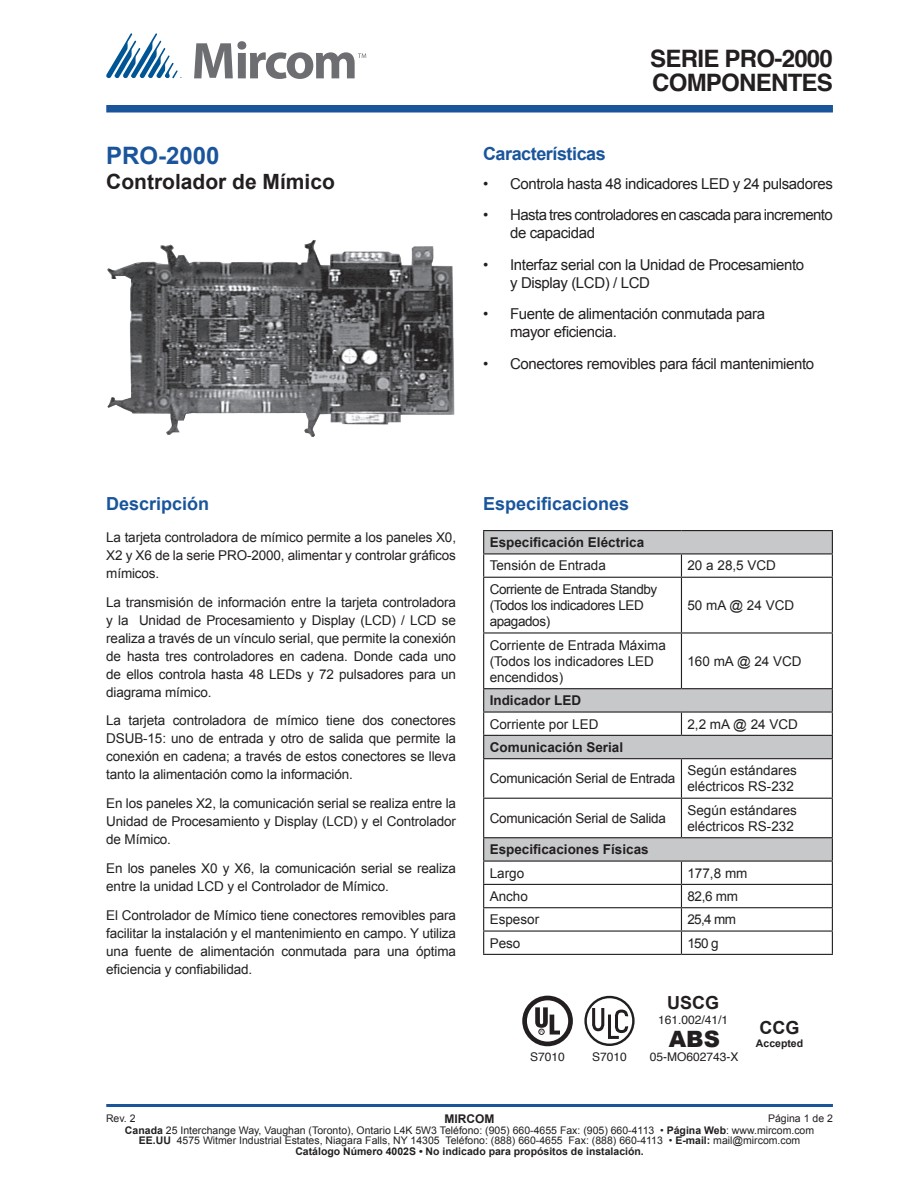
<style>
.page{position:relative;width:918px;height:1188px;background:#fff}
.page>*{position:absolute;margin:0;border:0;box-sizing:border-box;transform-origin:0 0}
.t1{font:700 24px "Helvetica";letter-spacing:-.03em;color:#231f20}
.t2{font:700 24px "Arial";color:#1a559c}
.t3{font:900 22.5px "Arial";color:#231f20}
.t4{font:700 21px "Arial";color:#231f20}
.heading_1{font:700 18px "Arial";color:#1a559c}
.heading_1-2{font:700 18px "Arial";letter-spacing:-.025em;color:#1a559c}
.t5{font:700 18px "Arial";color:#231f20}
.t6{font:15px/18px "Arial";letter-spacing:-.025em;color:#231f20}
.t7{font:13.5px/18px "Arial";letter-spacing:-.01em;color:#231f20;text-align:justify}
.t8{font:700 13.5px "Arial";color:#231f20}
.t9{font:13.5px/16.2px "Arial";letter-spacing:-.03em;color:#231f20}
.t10{font:12px "Helvetica";color:#231f20}
.t11{font:700 12px "Arial";color:#231f20}
.t12{font:10.5px/10.5px "Arial";color:#231f20;text-align:center}
.t13{font:700 10.5px "Arial";color:#231f20}
.s1{font-weight:700}
</style>
<div class="page">
<div style="left:106px;top:105px;width:727px;height:7px;background:#1a559c"></div>
<hr style="left:106px;top:1104px;width:727px;height:3px;background:#1a559c">
<svg style="left:194px;top:41px;width:172px;height:38px"></svg>
<svg style="left:106px;top:33px;width:75px;height:46px"></svg>
<img style="left:107px;top:240px;width:348px;height:197px">
<svg style="left:484px;top:531px;width:348px;height:330px"></svg>
<hr style="left:483px;top:530px;width:198px;height:1px;background:#231f20">
<hr style="left:681px;top:530px;width:152px;height:1px;background:#231f20">
<hr style="left:483px;top:553px;width:198px;height:1px;background:#231f20">
<svg style="left:483px;top:531px;width:1px;height:46px"></svg>
<hr style="left:681px;top:553px;width:152px;height:1px;background:#231f20">
<svg style="left:681px;top:554px;width:1px;height:23px"></svg>
<svg style="left:832px;top:531px;width:1px;height:46px"></svg>
<hr style="left:483px;top:577px;width:198px;height:1px;background:#231f20">
<hr style="left:483px;top:578px;width:1px;height:54px;background:#231f20">
<hr style="left:681px;top:577px;width:152px;height:1px;background:#231f20">
<hr style="left:681px;top:578px;width:1px;height:54px;background:#231f20">
<hr style="left:832px;top:578px;width:1px;height:54px;background:#231f20">
<hr style="left:483px;top:632px;width:198px;height:2px;background:#231f20">
<hr style="left:483px;top:634px;width:1px;height:54px;background:#231f20">
<hr style="left:681px;top:632px;width:152px;height:2px;background:#231f20">
<hr style="left:681px;top:634px;width:1px;height:54px;background:#231f20">
<hr style="left:832px;top:634px;width:1px;height:54px;background:#231f20">
<hr style="left:483px;top:688px;width:198px;height:1px;background:#231f20">
<hr style="left:681px;top:688px;width:152px;height:1px;background:#231f20">
<hr style="left:483px;top:711px;width:198px;height:2px;background:#231f20">
<hr style="left:681px;top:711px;width:152px;height:2px;background:#231f20">
<svg style="left:681px;top:713px;width:1px;height:22px"></svg>
<hr style="left:483px;top:735px;width:198px;height:1px;background:#231f20">
<svg style="left:483px;top:689px;width:1px;height:69px"></svg>
<hr style="left:681px;top:735px;width:152px;height:1px;background:#231f20">
<svg style="left:832px;top:689px;width:1px;height:69px"></svg>
<hr style="left:483px;top:758px;width:198px;height:1px;background:#231f20">
<hr style="left:483px;top:759px;width:1px;height:39px;background:#231f20">
<hr style="left:681px;top:758px;width:152px;height:1px;background:#231f20">
<hr style="left:681px;top:759px;width:1px;height:39px;background:#231f20">
<hr style="left:832px;top:759px;width:1px;height:39px;background:#231f20">
<hr style="left:483px;top:798px;width:198px;height:1px;background:#231f20">
<hr style="left:483px;top:799px;width:1px;height:38px;background:#231f20">
<hr style="left:681px;top:798px;width:152px;height:1px;background:#231f20">
<hr style="left:681px;top:799px;width:1px;height:38px;background:#231f20">
<hr style="left:832px;top:799px;width:1px;height:38px;background:#231f20">
<hr style="left:483px;top:837px;width:198px;height:1px;background:#231f20">
<hr style="left:681px;top:837px;width:152px;height:1px;background:#231f20">
<hr style="left:483px;top:861px;width:198px;height:1px;background:#231f20">
<hr style="left:681px;top:861px;width:152px;height:1px;background:#231f20">
<hr style="left:483px;top:884px;width:198px;height:1px;background:#231f20">
<hr style="left:681px;top:884px;width:152px;height:1px;background:#231f20">
<hr style="left:483px;top:907px;width:198px;height:1px;background:#231f20">
<hr style="left:681px;top:907px;width:152px;height:1px;background:#231f20">
<hr style="left:483px;top:930px;width:198px;height:2px;background:#231f20">
<svg style="left:483px;top:838px;width:1px;height:116px"></svg>
<hr style="left:681px;top:930px;width:152px;height:2px;background:#231f20">
<svg style="left:681px;top:862px;width:1px;height:92px"></svg>
<svg style="left:832px;top:838px;width:1px;height:116px"></svg>
<hr style="left:483px;top:954px;width:198px;height:1px;background:#231f20">
<hr style="left:681px;top:954px;width:152px;height:1px;background:#231f20">
<div style="left:584px;top:996px;width:51px;height:50px;border:2px solid #231f20;border-radius:50%"></div>
<svg style="left:591px;top:1005px;width:39px;height:35px"></svg>
<div style="left:522px;top:996px;width:51px;height:50px;background:#231f20;border-radius:50%"></div>
<div style="left:527px;top:1000px;width:41px;height:42px;background:#fff;border-radius:50%"></div>
<svg style="left:535px;top:1007px;width:25px;height:28px"></svg>
<p class="t2" style="left:106px;top:140px;width:115px">PRO-2000</p>
<p class="t4" style="left:106px;top:168px;width:230px">Controlador de Mímico</p>
<p class="t1" style="left:650px;top:39px;width:184px">SERIE PRO-2000</p>
<p class="t1" style="left:652px;top:63px;width:182px">COMPONENTES</p>
<p class="heading_1-2" style="left:483px;top:141px;width:124px">Características</p>
<p class="t6" style="left:483px;top:174px;width:351px">• Controla hasta 48 indicadores LED y 24 pulsadores</p>
<p class="t6" style="left:510px;top:206px;width:324px;text-indent:-27px">• Hasta tres controladores en cascada para incremento de capacidad</p>
<p class="t6" style="left:510px;top:255px;width:296px;text-indent:-27px">• Interfaz serial con la Unidad de Procesamiento y Display (LCD) / LCD</p>
<p class="t6" style="left:510px;top:305px;width:256px;text-indent:-27px">• Fuente de alimentación conmutada para mayor eficiencia.</p>
<p class="t6" style="left:483px;top:354px;width:333px">• Conectores removibles para fácil mantenimiento</p>
<p class="heading_1" style="left:106px;top:492px;width:105px">Descripción</p>
<p class="t7" style="left:106px;top:528px;width:351px">La tarjeta controladora de mímico permite a los paneles X0, X2 y X6 de la serie PRO-2000, alimentar y controlar gráficos mímicos.</p>
<p class="t7" style="left:106px;top:593px;width:351px">La transmisión de información entre la tarjeta controladora y la Unidad de Procesamiento y Display (LCD) / LCD se realiza a través de un vínculo serial, que permite la conexión de hasta tres controladores en cadena. Donde cada uno de ellos controla hasta 48 LEDs y 72 pulsadores para un diagrama mímico.</p>
<p class="t7" style="left:106px;top:712px;width:351px">La tarjeta controladora de mímico tiene dos conectores DSUB-15: uno de entrada y otro de salida que permite la conexión en cadena; a través de estos conectores se lleva tanto la alimentación como la información.</p>
<p class="t7" style="left:106px;top:795px;width:351px">En los paneles X2, la comunicación serial se realiza entre la Unidad de Procesamiento y Display (LCD) y el Controlador de Mímico.</p>
<p class="t7" style="left:106px;top:859px;width:351px">En los paneles X0 y X6, la comunicación serial se realiza entre la unidad LCD y el Controlador de Mímico.</p>
<p class="t7" style="left:106px;top:906px;width:351px">El Controlador de Mímico tiene conectores removibles para facilitar la instalación y el mantenimiento en campo. Y utiliza una fuente de alimentación conmutada para una óptima eficiencia y confiabilidad.</p>
<p class="heading_1" style="left:483px;top:492px;width:148px">Especificaciones</p>
<p class="t8" style="left:490px;top:533px;width:156px">Especificación Eléctrica</p>
<p class="t7" style="left:490px;top:557px;width:118px">Tensión de Entrada</p>
<p class="t7" style="left:687px;top:557px;width:90px">20 a 28,5 VCD</p>
<p class="t9" style="left:490px;top:581px;width:169px">Corriente de Entrada Standby (Todos los indicadores LED apagados)</p>
<p class="t7" style="left:687px;top:596px;width:108px">50 mA @ 24 VCD</p>
<p class="t7" style="left:490px;top:637px;width:178px;line-height:16.2px;text-align:left">Corriente de Entrada Máxima (Todos los indicadores LED encendidos)</p>
<p class="t7" style="left:687px;top:652px;width:116px">160 mA @ 24 VCD</p>
<p class="t8" style="left:490px;top:692px;width:93px">Indicador LED</p>
<p class="t7" style="left:490px;top:715px;width:110px">Corriente por LED</p>
<p class="t7" style="left:687px;top:715px;width:112px">2,2 mA @ 24 VCD</p>
<p class="t8" style="left:490px;top:738px;width:135px">Comunicación Serial</p>
<p class="t7" style="left:490px;top:770px;width:187px">Comunicación Serial de Entrada</p>
<p class="t7" style="left:687px;top:763px;width:111px;line-height:16.2px">Según estándares eléctricos RS-232</p>
<p class="t7" style="left:490px;top:809px;width:178px">Comunicación Serial de Salida</p>
<p class="t7" style="left:687px;top:802px;width:111px;line-height:16.2px">Según estándares eléctricos RS-232</p>
<p class="t8" style="left:490px;top:841px;width:161px">Especificaciones Físicas</p>
<p class="t7" style="left:490px;top:864px;width:36px">Largo</p>
<p class="t7" style="left:687px;top:864px;width:62px">177,8 mm</p>
<p class="t7" style="left:490px;top:887px;width:40px">Ancho</p>
<p class="t7" style="left:687px;top:887px;width:52px">82,6 mm</p>
<p class="t7" style="left:490px;top:911px;width:51px">Espesor</p>
<p class="t7" style="left:687px;top:911px;width:50px">25,4 mm</p>
<p class="t7" style="left:490px;top:934px;width:32px">Peso</p>
<p class="t7" style="left:687px;top:934px;width:33px">150 g</p>
<p class="t10" style="left:530px;top:1048px;width:36px">S7010</p>
<p class="t10" style="left:592px;top:1048px;width:36px">S7010</p>
<p class="t5" style="left:667px;top:991px;width:54px">USCG</p>
<p class="t10" style="left:658px;top:1010px;width:72px">161.002/41/1</p>
<p class="t10" style="left:650px;top:1048px;width:90px">05-MO602743-X</p>
<p class="t3" style="left:669px;top:1022px;width:53px">ABS</p>
<p class="t5" style="left:760px;top:1016px;width:41px">CCG</p>
<p class="t13" style="left:756px;top:1036px;width:49px">Accepted</p>
<p class="t11" style="left:445px;top:1111px;width:51px">MIRCOM</p>
<p class="t12" style="left:125px;top:1125px;width:691px"><span class="s1">Canada</span> 25 Interchange Way, Vaughan (Toronto), Ontario L4K 5W3 Teléfono: (905) 660-4655 Fax: (905) 660-4113 • <span class="s1">Página Web</span>: www.mircom.com</p>
<p class="t12" style="left:139px;top:1135px;width:663px"><span class="s1">EE.UU</span> 4575 Witmer Industrial Estates, Niagara Falls, NY 14305 Teléfono: (888) 660-4655 Fax: (888) 660-4113 • <span class="s1">E-mail:</span> mail@mircom.com<br><span class="s1">Catálogo Número 4002S • No indicado para propósitos de instalación.</span></p>
<p class="t12" style="left:106px;top:1113px;width:31px">Rev. 2</p>
<p class="t12" style="left:768px;top:1113px;width:66px">Página 1 de 2</p>
</div>
